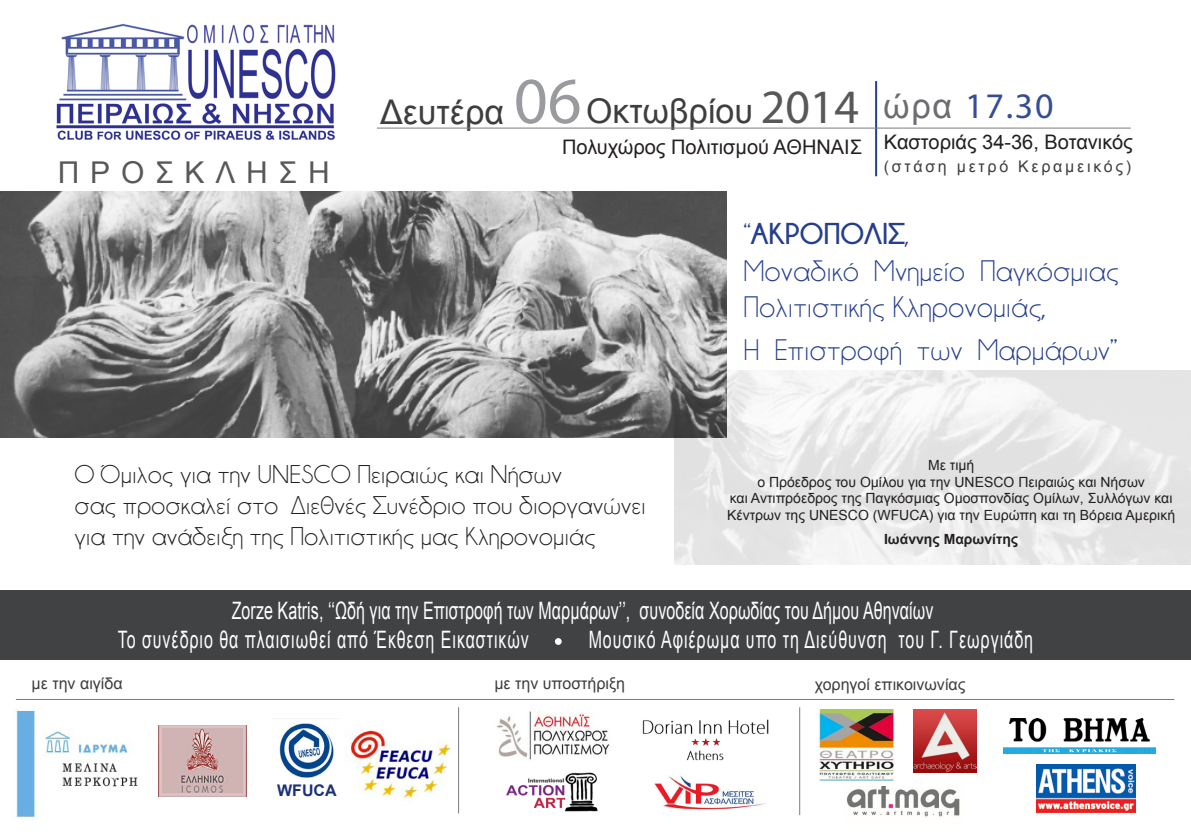
<style>
.page{position:relative;width:1191px;height:840px;background:#fff}
.page>*{position:absolute;margin:0;border:0;box-sizing:border-box;transform-origin:0 0}
.t1{font:66px "Myriad Pro";color:#999b9e}
.t2{font:36px "Myriad Pro";color:#354d96}
.t3{font:34px "Arial";color:#3e3e3f}
.t4{font:30px/36px "Champagne&Limousines";color:#253f8e}
.t5{font:700 30px "Champagne&Limousines";color:#253f8e}
.t6{font:30px "Arial";letter-spacing:.36em;color:#57585a}
.t7{font:26px "Champagne&Limousines";color:#231f20}
.t8{font:24px "Arial";letter-spacing:.05em;color:#fff;scale:.67 1}
.t9{font:24px "Arial";letter-spacing:.005em;color:#fff;scale:.67 1}
.t10{font:20px "Arial";color:#231f20}
.t11{font:16px "Arial";color:#3e3e3f}
.t12{font:16px "Arial";letter-spacing:.17em;color:#3e3e3f}
.t13{font:700 16px "Arial";color:#1c3177}
.t14{font:14px/16.8px "Arial";color:#231f20}
.t15{font:700 14px "Arial";color:#231f20}
.s1{font-family:"Myriad Pro";font-size:48px;color:#57585a}
.s2{font-family:"Arial";font-size:34px;color:#6c6d70}
.s3{font-weight:400}
</style>
<div class="page">
<img style="left:674px;top:370px;width:516px;height:194px">
<img style="left:0;top:191px;width:726px;height:246px">
<div style="left:0;top:590px;width:1191px;height:69px;background:#414243"></div>
<img style="left:56px;top:23px;width:280px;height:117px">
<hr style="left:875px;top:81px;width:2px;height:95px;background:#253f8e">
<svg style="left:491px;top:699px;width:137px;height:1px"></svg>
<svg style="left:808px;top:699px;width:162px;height:1px"></svg>
<hr style="left:377px;top:127px;width:753px;height:1px;background:#7a7c7f">
<hr style="left:16px;top:698px;width:1158px;height:1px;background:#7a7c7f">
<img style="left:13px;top:707px;width:171px;height:111px">
<img style="left:159px;top:725px;width:88px;height:71px">
<img style="left:351px;top:730px;width:101px;height:72px">
<img style="left:496px;top:711px;width:114px;height:49px">
<img style="left:913px;top:709px;width:63px;height:62px">
<img style="left:642px;top:719px;width:127px;height:42px">
<img style="left:506px;top:772px;width:92px;height:40px">
<img style="left:654px;top:776px;width:112px;height:34px">
<hr style="left:458px;top:706px;width:1px;height:106px;background:#7a7c7f">
<hr style="left:799px;top:706px;width:1px;height:108px;background:#7a7c7f">
<img style="left:272px;top:718px;width:66px;height:60px">
<img style="left:819px;top:709px;width:75px;height:71px">
<svg style="left:555px;top:637px;width:7px;height:7px"></svg>
<img style="left:846px;top:786px;width:114px;height:31px">
<img style="left:1036px;top:764px;width:99px;height:47px">
<img style="left:1003px;top:718px;width:152px;height:35px">
<p class="t6" style="left:58px;top:153px;width:273px">ΠΡΟΣΚΛΗΣΗ</p>
<p class="t3" style="left:380px;top:90px;width:126px">Δευτέρα</p>
<p class="t1" style="left:514px;top:60px;width:69px">06</p>
<p class="t3" style="left:586px;top:89px;width:275px">Οκτωβρίου <span class="s1">2014</span></p>
<p class="t2" style="left:883px;top:83px;width:172px"><span class="s2">ώρα</span> 17.30</p>
<p class="t10" style="left:562px;top:133px;width:301px">Πολυχώρος Πολιτισμού ΑΘΗΝΑΙΣ</p>
<p class="t10" style="left:884px;top:129px;width:250px">Καστοριάς 34-36, Βοτανικός</p>
<p class="t12" style="left:884px;top:155px;width:249px">(στάση μετρό Κεραμεικός)</p>
<p class="t5" style="left:743px;top:217px;width:168px"><span class="s3">‘‘</span>ΑΚΡΟΠΟΛΙΣ<span class="s3">,</span></p>
<p class="t4" style="left:743px;top:253px;width:377px">Μοναδικό Μνημείο Παγκόσμιας<br>Πολιτιστικής Κληρονομιάς,</p>
<p class="t4" style="left:743px;top:332px;width:376px">Η Επιστροφή των Μαρμάρων’’</p>
<p class="t7" style="left:74px;top:460px;width:489px">Ο Όμιλος για την UNESCO Πειραιώς και Νήσων</p>
<p class="t7" style="left:74px;top:491px;width:573px">σας προσκαλεί στο Διεθνές Συνέδριο που διοργανώνει</p>
<p class="t7" style="left:74px;top:523px;width:523px">για την ανάδειξη της Πολιτιστικής μας Κληρονομιάς</p>
<p class="t14" style="left:928px;top:456px;width:48px">Με τιμή</p>
<p class="t14" style="left:757px;top:473px;width:389px">ο Πρόεδρος του Ομίλου για την UNESCO Πειραιώς και Νήσων</p>
<p class="t14" style="left:727px;top:490px;width:449px">και Αντιπρόεδρος της Παγκόσμιας Ομοσπονδίας Ομίλων, Συλλόγων και<br>Κέντρων της UNESCO (WFUCA) για την Ευρώπη και τη Βόρεια Αμερική</p>
<p class="t15" style="left:884px;top:529px;width:136px">Ιωάννης Μαρωνίτης</p>
<p class="t9" style="left:232px;top:595px;width:1048px">Zorze Katris, ‘‘Ωδή για την Επιστροφή των Μαρμάρων’’, συνοδεία Χορωδίας του Δήμου Αθηναίων</p>
<p class="t8" style="left:118px;top:623px;width:615px">Το συνέδριο θα πλαισιωθεί από Έκθεση Εικαστικών</p>
<p class="t8" style="left:588px;top:623px;width:665px">Μουσικό Αφιέρωμα υπο τη Διεύθυνση του Γ. Γεωργιάδη</p>
<p class="t11" style="left:32px;top:672px;width:92px">με την αιγίδα</p>
<p class="t11" style="left:494px;top:672px;width:132px">με την υποστήριξη</p>
<p class="t11" style="left:814px;top:674px;width:152px">χορηγοί επικοινωνίας</p>
<p class="t13" style="left:277px;top:779px;width:61px">WFUCA</p>
</div>
